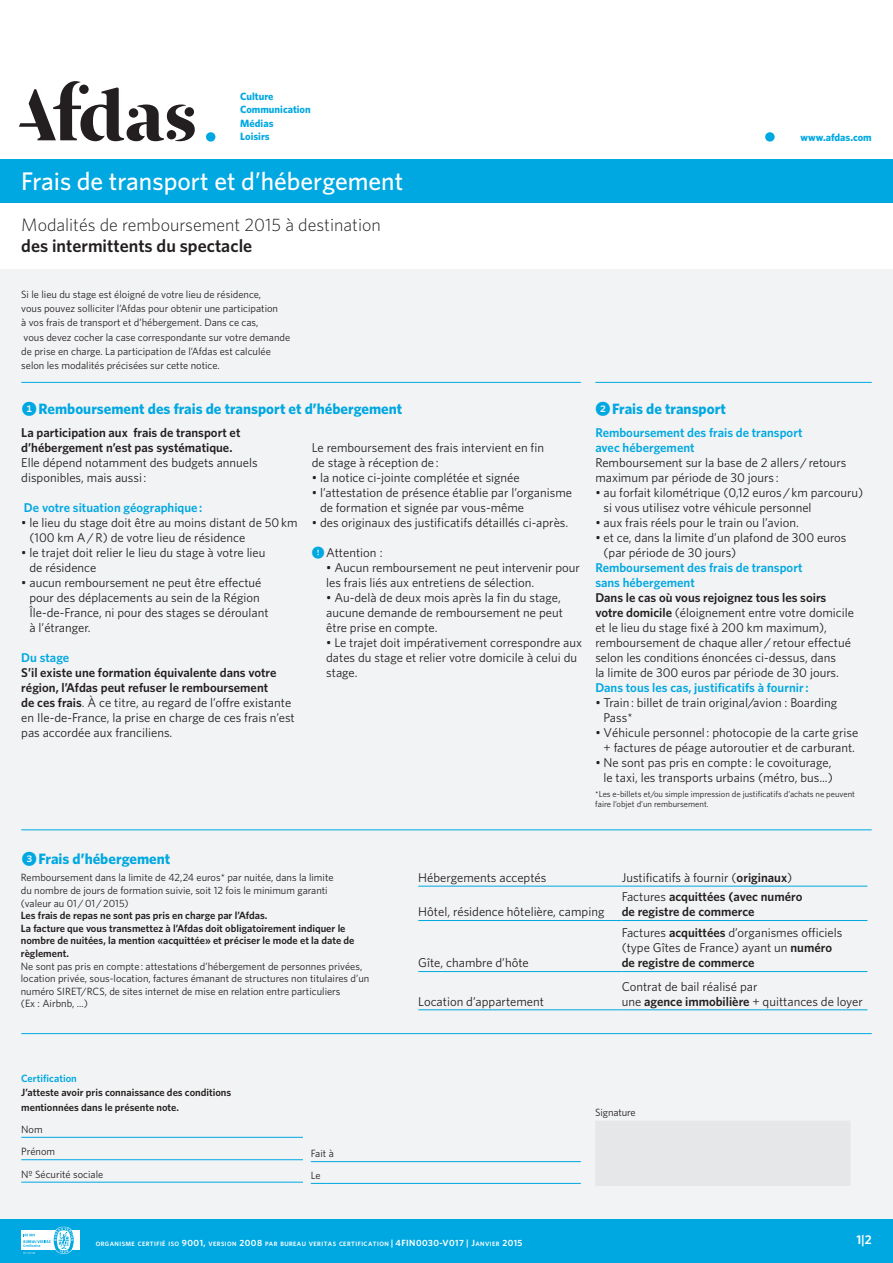
<style>
.page{position:relative;width:893px;height:1263px;background:#fff}
.page>*{position:absolute;margin:0;border:0;box-sizing:border-box;transform-origin:0 0}
.t1{font:90px "Afdas";color:#00a8e1}
.t2{font:500 25.5px "Whitney";color:#fff}
.t3{font:300 18px "Whitney";color:#231f20}
.t4{font:600 18px "Whitney";color:#231f20}
.t5{font:700 15px "Whitney";color:#00a8e1}
.t6{font:12.75px/15px "Whitney";color:#231f20}
.t7{font:600 12.75px/15px "Whitney";color:#00a8e1}
.t8{font:600 12.75px/15px "Whitney";color:#231f20}
.t9{font:600 12.75px "Whitney";color:#fff}
.t10{font:10.5px/14.2px "Whitney";color:#231f20}
.t11{font:600 10.5px/12.6px "Whitney";color:#231f20}
.t12{font:700 10.5px/13.5px "Whitney";color:#00a8e1}
.t13{font:600 10.5px "Whitney";color:#00a8e1}
.t14{font:8.7px/10.5px "Whitney";color:#231f20}
.t15{font:600 6.3px "Whitney";letter-spacing:.07em;color:#fff}
.s1{font-family:"Whitney Index Black Round Bd";font-weight:400}
.s2{font-weight:600}
.s3{font-family:"Whitney Index Black Round Bd";color:#00a8e1}
.s4{font-weight:400}
.s5{font-size:9px}
</style>
<div class="page">
<div style="left:0;top:254px;width:893px;height:973px;background:#f2f3f4"></div>
<svg style="left:19px;top:81px;width:176px;height:60px"></svg>
<div style="left:206px;top:132px;width:9px;height:10px;background:#00a8e1;border-radius:50%"></div>
<div style="left:0;top:1219px;width:893px;height:44px;background:#00a8e1"></div>
<div style="left:21px;top:1230px;width:59px;height:20px;background:#fff"></div>
<svg style="left:23px;top:1227px;width:51px;height:27px"></svg>
<div style="left:0;top:203px;width:893px;height:66px;background:#fff"></div>
<div style="left:0;top:160px;width:893px;height:43px;background:#00a8e1"></div>
<hr style="left:21px;top:382px;width:560px;height:1px;background:#00a8e1">
<hr style="left:595px;top:382px;width:277px;height:1px;background:#00a8e1">
<hr style="left:21px;top:829px;width:851px;height:1px;background:#00a8e1">
<hr style="left:418px;top:1009px;width:204px;height:1px;background:#00a8e1">
<hr style="left:622px;top:1009px;width:245px;height:1px;background:#00a8e1">
<hr style="left:418px;top:886px;width:204px;height:1px;background:#00a8e1">
<hr style="left:418px;top:920px;width:204px;height:1px;background:#00a8e1">
<hr style="left:418px;top:971px;width:204px;height:1px;background:#00a8e1">
<hr style="left:622px;top:886px;width:245px;height:1px;background:#00a8e1">
<hr style="left:622px;top:920px;width:245px;height:1px;background:#00a8e1">
<hr style="left:622px;top:971px;width:245px;height:1px;background:#00a8e1">
<hr style="left:21px;top:1033px;width:851px;height:1px;background:#00a8e1">
<hr style="left:21px;top:1182px;width:282px;height:1px;background:#00a8e1">
<hr style="left:21px;top:1137px;width:282px;height:1px;background:#00a8e1">
<hr style="left:21px;top:1159px;width:282px;height:1px;background:#00a8e1">
<hr style="left:311px;top:1183px;width:270px;height:1px;background:#00a8e1">
<hr style="left:311px;top:1161px;width:270px;height:1px;background:#00a8e1">
<div style="left:596px;top:1121px;width:254px;height:65px;background:#e6e7e9"></div>
<p class="t12" style="left:240px;top:89px;width:72px">Culture<br>Communication<br>Médias<br>Loisirs</p>
<h2 class="t2" style="left:21px;top:165px;width:384px">Frais de transport et d’hébergement</h2>
<h3 class="t3" style="left:21px;top:214px;width:361px">Modalités de remboursement 2015 à destination</h3>
<h3 class="t4" style="left:21px;top:234px;width:232px">des intermittents du spectacle</h3>
<p class="t10" style="left:21px;top:287px;width:270px">Si le lieu du stage est éloigné de votre lieu de résidence,<br>vous pouvez solliciter l’Afdas pour obtenir une participation<br>à vos frais de transport et d’hébergement. Dans ce cas,<br>vous devez cocher la case correspondante sur votre demande de prise en charge. La participation de l’Afdas est calculée selon les modalités précisées sur cette notice.</p>
<h1 class="t1" style="left:758px;top:73px;width:25px">.</h1>
<p class="t12" style="left:800px;top:130px;width:73px">www.afdas.com</p>
<p class="t5" style="left:22px;top:399px;width:382px"><span class="s1">1</span> Remboursement des frais de transport et d’hébergement</p>
<p class="t5" style="left:595px;top:399px;width:132px"><span class="s1">2</span>Frais de transport</p>
<p class="t8" style="left:21px;top:424px;width:221px">La participation aux frais de transport et d’hébergement n’est pas systématique.</p>
<p class="t6" style="left:21px;top:454px;width:238px">Elle dépend notamment des budgets annuels disponibles, mais aussi :</p>
<p class="t7" style="left:24px;top:499px;width:180px">De votre situation géographique:</p>
<p class="t6" style="left:29px;top:514px;width:269px;text-indent:-8px">• le lieu du stage doit être au moins distant de 50km (100 km A/R) de votre lieu de résidence</p>
<p class="t6" style="left:29px;top:544px;width:238px;text-indent:-8px">• le trajet doit relier le lieu du stage à votre lieu de résidence</p>
<p class="t6" style="left:29px;top:574px;width:241px;text-indent:-8px">• aucun remboursement ne peut être effectué pour des déplacements au sein de la Région Île-de-France, ni pour des stages se déroulant à l’étranger.</p>
<p class="t7" style="left:21px;top:649px;width:50px">Du stage</p>
<p class="t6" style="left:21px;top:664px;width:275px"><span class="s2">S’il existe une formation équivalente dans votre région, l’Afdas peut refuser le remboursement<br>de ces frais</span>. À ce titre, au regard de l’offre existante en Ile-de-France, la prise en charge de ces frais n’est pas accordée aux franciliens.</p>
<p class="t7" style="left:595px;top:424px;width:209px">Remboursement des frais de transport avec hébergement</p>
<p class="t6" style="left:595px;top:454px;width:253px">Remboursement sur la base de 2 allers/retours maximum par période de 30 jours :</p>
<p class="t6" style="left:603px;top:484px;width:261px;text-indent:-8px">• au forfait kilométrique (0,12 euros/km parcouru) si vous utilisez votre véhicule personnel</p>
<p class="t6" style="left:595px;top:514px;width:205px">• aux frais réels pour le train ou l’avion.</p>
<p class="t6" style="left:603px;top:529px;width:244px;text-indent:-8px">• et ce, dans la limite d’un plafond de 300 euros (par période de 30 jours)</p>
<p class="t7" style="left:595px;top:559px;width:209px">Remboursement des frais de transport sans hébergement</p>
<p class="t6" style="left:595px;top:589px;width:260px"><span class="s2">Dans le cas où vous rejoignez tous les soirs votre domicile</span> (éloignement entre votre domicile et le lieu du stage fixé à 200 km maximum), remboursement de chaque aller/retour effectué selon les conditions énoncées ci-dessus, dans<br>la limite de 300 euros par période de 30 jours.</p>
<p class="t7" style="left:595px;top:679px;width:215px">Dans tous les cas, justificatifs à fournir:</p>
<p class="t6" style="left:603px;top:694px;width:235px;text-indent:-8px">• Train: billet de train original/avion : Boarding<br>Pass*</p>
<p class="t6" style="left:595px;top:724px;width:264px;text-align:center">• Véhicule personnel : photocopie de la carte grise + factures de péage autoroutier et de carburant.</p>
<p class="t6" style="left:595px;top:754px;width:239px;text-align:right">• Ne sont pas pris en compte : le covoiturage, le taxi, les transports urbains (métro, bus...)</p>
<p class="t14" style="left:595px;top:788px;width:261px">*Les e-billets et/ou simple impression de justificatifs d’achats ne peuvent faire l’objet d’un rembursement.</p>
<p class="t6" style="left:312px;top:439px;width:234px">Le remboursement des frais intervient en fin de stage à réception de :</p>
<p class="t6" style="left:312px;top:469px;width:209px">• la notice ci-jointe complétée et signée</p>
<p class="t6" style="left:320px;top:484px;width:254px;text-indent:-8px">• l’attestation de présence établie par l’organisme de formation et signée par vous-même</p>
<p class="t6" style="left:312px;top:514px;width:258px">• des originaux des justificatifs détaillés ci-après.</p>
<p class="t6" style="left:312px;top:544px;width:72px"><span class="s3">!</span> Attention :</p>
<p class="t6" style="left:326px;top:559px;width:255px">• Aucun remboursement ne peut intervenir pour les frais liés aux entretiens de sélection.</p>
<p class="t6" style="left:326px;top:589px;width:238px">• Au-delà de deux mois après la fin du stage, aucune demande de remboursement ne peut être prise en compte.</p>
<p class="t6" style="left:326px;top:634px;width:257px">• Le trajet doit impérativement correspondre aux dates du stage et relier votre domicile à celui du stage.</p>
<p class="t5" style="left:22px;top:849px;width:150px"><span class="s1">3</span>Frais d’hébergement</p>
<p class="t10" style="left:21px;top:871px;width:314px;line-height:12.6px">Remboursement dans la limite de 42,24 euros* par nuitée, dans la limite du nombre de jours de formation suivie, soit 12 fois le minimum garanti (valeur au 01/01/2015)</p>
<p class="t11" style="left:21px;top:909px;width:335px">Les frais de repas ne sont pas pris en charge par l’Afdas.<br>La facture que vous transmettez à l’Afdas doit obligatoirement indiquer le nombre de nuitées, la mention «acquittée» et préciser le mode et la date de règlement.</p>
<p class="t10" style="left:21px;top:959px;width:350px;line-height:12.6px">Ne sont pas pris en compte : attestations d’hébergement de personnes privées, location privée, sous-location, factures émanant de structures non titulaires d’un numéro SIRET/RCS, de sites internet de mise en relation entre particuliers<br>(Ex : Airbnb, ...)</p>
<p class="t13" style="left:21px;top:1071px;width:57px">Certification</p>
<p class="t11" style="left:21px;top:1085px;width:212px;line-height:14.5px">J’atteste avoir pris connaissance des conditions mentionnées dans le présente note.</p>
<p class="t10" style="left:21px;top:1118px;width:84px;line-height:22.4px">Nom<br>Prénom<br>Nº Sécurité sociale</p>
<p class="t10" style="left:311px;top:1142px;width:24px;line-height:21.8px">Fait à<br>Le</p>
<p class="t6" style="left:418px;top:870px;width:130px">Hébergements acceptés</p>
<p class="t6" style="left:622px;top:870px;width:172px">Justificatifs à fournir (<span class="s2">originaux</span>)</p>
<p class="t6" style="left:418px;top:904px;width:188px">Hôtel, résidence hôtelière, camping</p>
<p class="t8" style="left:622px;top:889px;width:182px"><span class="s4">Factures</span> acquittées (avec numéro de registre de commerce</p>
<p class="t6" style="left:418px;top:955px;width:112px">Gîte, chambre d’hôte</p>
<p class="t6" style="left:418px;top:993px;width:127px">Location d’appartement</p>
<p class="t6" style="left:622px;top:925px;width:222px">Factures <span class="s2">acquittées</span> d’organismes officiels (type Gîtes de France) ayant un <span class="s2">numéro de registre de commerce</span></p>
<p class="t6" style="left:622px;top:978px;width:243px">Contrat de bail réalisé par<br>une <span class="s2">agence immobilière</span> + quittances de loyer</p>
<p class="t10" style="left:595px;top:1105px;width:42px">Signature</p>
<p class="t15" style="left:96px;top:1239px;width:428px">ORGANISME CERTIFIÉ ISO <span class="s5">9001,</span> VERSION <span class="s5">2008</span> PAR BUREAU VERITAS CERTIFICATION <span class="s5">| 4FIN0030-V017 | J</span>ANVIER <span class="s5">2015</span></p>
<p class="t9" style="left:856px;top:1231px;width:17px">1|2</p>
</div>
